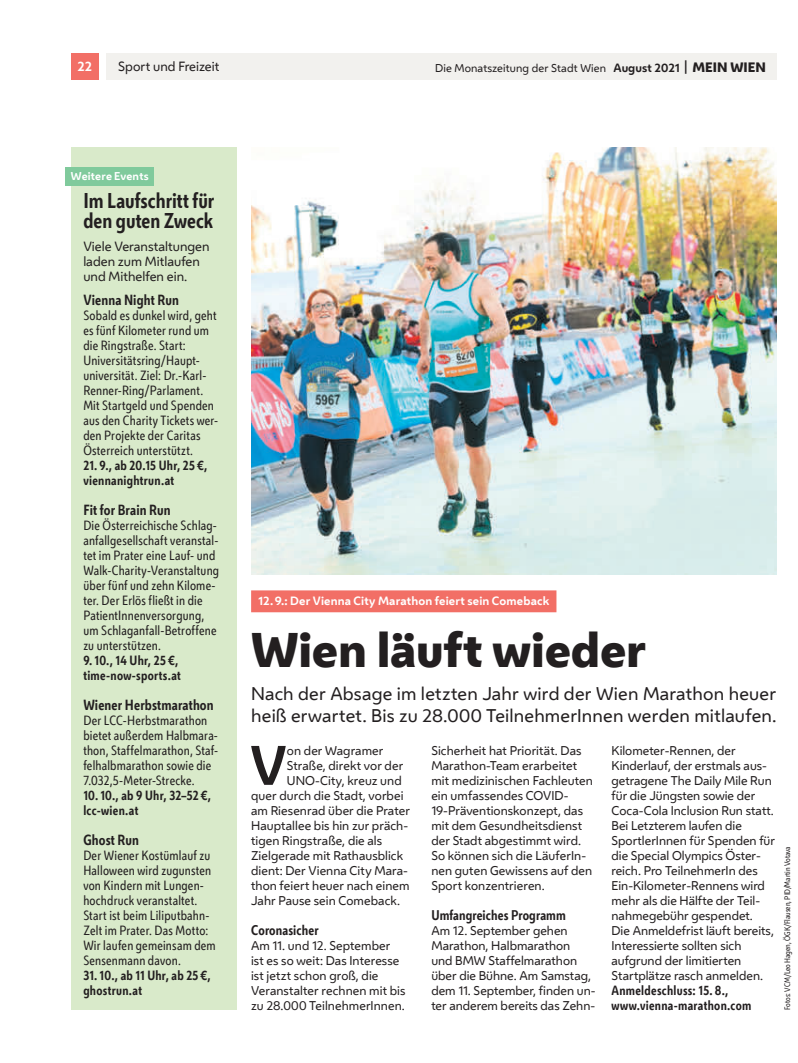
<style>
.page{position:relative;width:798px;height:1063px;background:#fff}
.page>*{position:absolute;margin:0;border:0;box-sizing:border-box;transform-origin:0 0}
.t1{font:700 51.88px "Wiener Melange";color:#231f20}
.t2{font:800 45.38px "Wiener Melange";letter-spacing:-.005em;color:#231f20}
.t3{font:700 20px/20px "Wiener Melange Cd";letter-spacing:.005em;color:#231f20}
.t4{font:17.12px/22.1px "Wiener Melange";letter-spacing:.01em;color:#231f20}
.t5{font:700 13.75px "Wiener Melange Cd";letter-spacing:.01em;color:#231f20}
.t6{font:700 13.12px "Wiener Melange Cd";letter-spacing:.01em;color:#231f20}
.t7{font:12.5px/15px "Wiener Melange Cd";letter-spacing:.015em;color:#231f20}
.t8{font:700 12.5px/15px "Wiener Melange Cd";letter-spacing:.025em;color:#231f20}
.t9{font:12.5px/15px "Wiener Melange";color:#231f20}
.t10{font:700 12.5px "Wiener Melange";color:#fff}
.t11{font:11.88px/15px "Wiener Melange";color:#231f20}
.t12{font:700 11.25px "Wiener Melange";letter-spacing:.015em;color:#fff}
.t13{font:10.62px "Wiener Melange";letter-spacing:.01em;color:#231f20}
.t14{font:700 10.62px "Wiener Melange";letter-spacing:.02em;color:#fff}
.t15{font:7.5px "Wiener Melange Cd";color:#231f20}
.s1{font-weight:700;font-size:11.25px}
.s2{font-size:12px}
.s3{font-weight:800;font-size:12.75px}
</style>
<div class="page">
<div style="left:106px;top:53px;width:670px;height:27px;background:#f2f1ee"></div>
<div style="left:71px;top:53px;width:28px;height:27px;background:#f26f66"></div>
<div style="left:71px;top:148px;width:165px;height:862px;background:#d9eaca"></div>
<div style="left:66px;top:167px;width:88px;height:19px;background:#80ca9c"></div>
<img style="left:251px;top:148px;width:525px;height:427px">
<div style="left:251px;top:590px;width:305px;height:22px;background:#f26f66"></div>
<p class="t10" style="left:77px;top:58px;width:16px">22</p>
<p class="t9" style="left:118px;top:59px;width:102px">Sport und Freizeit</p>
<p class="t13" style="left:435px;top:60px;width:332px">Die Monatszeitung der Stadt Wien <span class="s1">August 2021</span> <span class="s2">|</span> <span class="s3">MEIN WIEN</span></p>
<p class="t14" style="left:71px;top:169px;width:79px">Weitere Events</p>
<h3 class="t3" style="left:83px;top:191px;width:133px">Im Laufschritt für den guten Zweck</h3>
<p class="t9" style="left:83px;top:238px;width:128px">Viele Veranstaltungen laden zum Mitlaufen und Mithelfen ein.</p>
<p class="t5" style="left:83px;top:290px;width:97px">Vienna Night Run</p>
<p class="t7" style="left:83px;top:307px;width:136px">Sobald es dunkel wird, geht es fünf Kilometer rund um die Ringstraße. Start:<br>Universitätsring/Haupt&shy;universität. Ziel: Dr.-Karl-<br>Renner-Ring/Parlament.<br>Mit Startgeld und Spenden aus den Charity Tickets wer&shy;den Projekte der Caritas<br>Österreich unterstützt.</p>
<p class="t8" style="left:83px;top:457px;width:126px">21. 9., ab 20.15 Uhr, 25 €, viennanightrun.at</p>
<p class="t5" style="left:83px;top:500px;width:89px">Fit for Brain Run</p>
<p class="t7" style="left:83px;top:517px;width:137px">Die Österreichische Schlag&shy;anfallgesellschaft veranstal&shy;tet im Prater eine Lauf- und<br>Walk-Charity-Veranstaltung über fünf und zehn Kilome&shy;ter. Der Erlös fließt in die<br>PatientInnenversorgung, um Schlaganfall-Betroffene zu unterstützen.</p>
<p class="t8" style="left:83px;top:652px;width:99px">9. 10., 14 Uhr, 25 €, time-now-sports.at</p>
<p class="t5" style="left:83px;top:695px;width:132px">Wiener Herbstmarathon</p>
<p class="t7" style="left:83px;top:712px;width:136px">Der LCC-Herbstmarathon bietet außerdem Halbmara&shy;thon, Staffelmarathon, Staf&shy;felhalbmarathon sowie die<br>7.032,5-Meter-Strecke.</p>
<p class="t8" style="left:83px;top:787px;width:129px">10. 10., ab 9 Uhr, 32–52 €, lcc-wien.at</p>
<p class="t5" style="left:83px;top:830px;width:57px">Ghost Run</p>
<p class="t7" style="left:83px;top:847px;width:134px">Der Wiener Kostümlauf zu<br>Halloween wird zugunsten von Kindern mit Lungen&shy;hochdruck veranstaltet.<br>Start ist beim Liliputbahn-<br>Zelt im Prater. Das Motto:<br>Wir laufen gemeinsam dem<br>Sensenmann davon.</p>
<p class="t8" style="left:83px;top:967px;width:129px">31. 10., ab 11 Uhr, ab 25 €, ghostrun.at</p>
<p class="t12" style="left:258px;top:593px;width:292px">12. 9.: Der Vienna City Marathon feiert sein Comeback</p>
<h2 class="t2" style="left:251px;top:618px;width:396px">Wien läuft wieder</h2>
<h3 class="t4" style="left:251px;top:682px;width:527px">Nach der Absage im letzten Jahr wird der Wien Marathon heuer heiß erwartet. Bis zu 28.000 TeilnehmerInnen werden mitlaufen.</h3>
<h1 class="t1" style="left:250px;top:728px;width:38px">V</h1>
<p class="t11" style="left:287px;top:743px;width:98px">on der Wagramer</p>
<p class="t11" style="left:431px;top:743px;width:163px">Sicherheit hat Priorität. Das<br>Marathon-Team erarbeitet mit medizinischen Fachleuten ein umfassendes COVID-<br>19-Präventionskonzept, das mit dem Gesundheitsdienst der Stadt abgestimmt wird.<br>So können sich die LäuferIn&shy;nen guten Gewissens auf den<br>Sport konzentrieren.</p>
<p class="t6" style="left:431px;top:906px;width:136px">Umfangreiches Programm</p>
<p class="t11" style="left:431px;top:923px;width:166px">Am 12. September gehen<br>Marathon, Halbmarathon<br>und BMW Staffelmarathon über die Bühne. Am Samstag, dem 11. September, finden un&shy;ter anderem bereits das Zehn-</p>
<p class="t11" style="left:611px;top:743px;width:165px">Kilometer-Rennen, der<br>Kinderlauf, der erstmals aus&shy;getragene The Daily Mile Run für die Jüngsten sowie der<br>Coca-Cola Inclusion Run statt.<br>Bei Letzterem laufen die<br>SportlerInnen für Spenden für die Special Olympics Öster&shy;reich. Pro TeilnehmerIn des<br>Ein-Kilometer-Rennens wird mehr als die Hälfte der Teil&shy;nahmegebühr gespendet.<br>Die Anmeldefrist läuft bereits,<br>Interessierte sollten sich aufgrund der limitierten<br>Startplätze rasch anmelden.</p>
<p class="t8" style="left:611px;top:982px;width:141px">Anmeldeschluss: 15. 8., www.vienna-marathon.com</p>
<p class="t11" style="left:287px;top:758px;width:118px">Straße, direkt vor der</p>
<p class="t11" style="left:287px;top:773px;width:116px">UNO-City, kreuz und</p>
<p class="t11" style="left:251px;top:788px;width:154px">quer durch die Stadt, vorbei</p>
<p class="t11" style="left:251px;top:803px;width:160px">am Riesenrad über die Prater</p>
<p class="t11" style="left:251px;top:818px;width:158px">Hauptallee bis hin zur präch-</p>
<p class="t11" style="left:251px;top:833px;width:133px">tigen Ringstraße, die als</p>
<p class="t11" style="left:251px;top:848px;width:153px">Zielgerade mit Rathausblick</p>
<p class="t11" style="left:251px;top:863px;width:158px">dient: Der Vienna City Mara-</p>
<p class="t11" style="left:251px;top:878px;width:160px">thon feiert heuer nach einem</p>
<p class="t11" style="left:251px;top:893px;width:150px">Jahr Pause sein Comeback.</p>
<p class="t6" style="left:251px;top:921px;width:69px">Coronasicher</p>
<p class="t11" style="left:251px;top:938px;width:156px">Am 11. und 12. September ist es so weit: Das Interesse ist jetzt schon groß, die<br>Veranstalter rechnen mit bis zu 28.000 TeilnehmerInnen.</p>
<p class="t15" style="left:781px;top:1010px;width:165px;rotate:-90deg">Fotos: VCM/Leo Hagen, ÖGK/Flausen, PID/Martin Votava</p>
</div>
